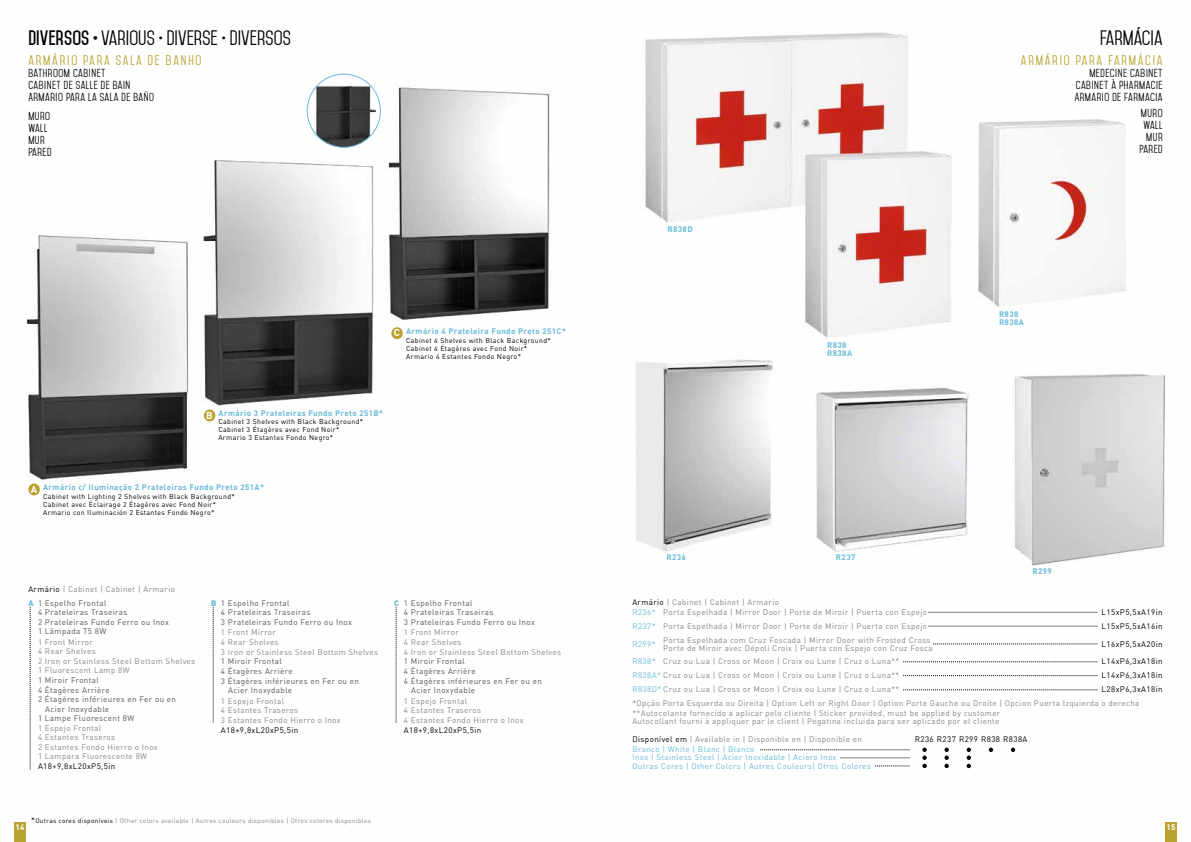
<style>
.page{position:relative;width:1191px;height:842px;background:#fff}
.page>*{position:absolute;margin:0;border:0;box-sizing:border-box;transform-origin:0 0}
.t1{font:18px "Mohave";color:#000}
.t2{font:12px "Mohave";letter-spacing:.15em;color:#baa230}
.t3{font:10px/12px "Mohave";letter-spacing:.05em;color:#000}
.t4{font:700 10px "DIN";color:#fff}
.t5{font:8px/9.6px "DIN";letter-spacing:.05em;color:#868786}
.t6{font:8px/9.6px "DIN";letter-spacing:.05em;color:#565655}
.t7{font:8px "DIN";letter-spacing:.05em;color:#000}
.t8{font:700 8px/8px "DIN";letter-spacing:.05em;color:#68bbd9}
.t9{font:8px/8.1px "DIN";letter-spacing:.05em;color:#68bbd9}
.t10{font:700 8px "DIN";color:#fff}
.t11{font:7px/8px "DIN";letter-spacing:.05em;color:#000}
.t12{font:6.5px "DIN";letter-spacing:.05em;color:#868786}
.s1{font-weight:700}
.s2{color:#000}
.s3{font-weight:900;color:#68bbd9}
.s4{color:#565655}
.s5{color:#68bbd9}
.s6{font-size:8px;color:#000}
</style>
<div class="page">
<img style="left:26px;top:32px;width:1151px;height:810px">
<svg style="left:933px;top:644px;width:164px;height:1px"></svg>
<svg style="left:760px;top:750px;width:149px;height:1px"></svg>
<svg style="left:840px;top:758px;width:69px;height:1px"></svg>
<svg style="left:875px;top:766px;width:34px;height:1px"></svg>
<svg style="left:988px;top:748px;width:5px;height:4px"></svg>
<svg style="left:1010px;top:748px;width:5px;height:4px"></svg>
<svg style="left:922px;top:748px;width:4px;height:20px"></svg>
<svg style="left:944px;top:748px;width:5px;height:20px"></svg>
<svg style="left:966px;top:748px;width:5px;height:20px"></svg>
<svg style="left:928px;top:612px;width:169px;height:1px"></svg>
<svg style="left:928px;top:626px;width:169px;height:1px"></svg>
<svg style="left:903px;top:662px;width:194px;height:1px"></svg>
<svg style="left:903px;top:675px;width:194px;height:1px"></svg>
<svg style="left:903px;top:690px;width:194px;height:1px"></svg>
<img style="left:312px;top:83px;width:68px;height:64px">
<div style="left:307px;top:74px;width:74px;height:74px;border:1px solid #69bbda;border-radius:50%"></div>
<div style="left:28px;top:483px;width:12px;height:12px;background:#baa230;border-radius:50%"></div>
<div style="left:204px;top:409px;width:11px;height:12px;background:#baa230;border-radius:50%"></div>
<div style="left:391px;top:327px;width:12px;height:12px;background:#baa230;border-radius:50%"></div>
<svg style="left:213px;top:607px;width:1px;height:115px"></svg>
<svg style="left:396px;top:607px;width:1px;height:115px"></svg>
<svg style="left:30px;top:607px;width:1px;height:162px"></svg>
<div style="left:1165px;top:822px;width:11px;height:20px;background:#baa230"></div>
<div style="left:14px;top:822px;width:12px;height:20px;background:#baa230"></div>
<h1 class="t1" style="left:28px;top:26px;width:264px"><span class="s1">DIVERSOS •</span> VARIOUS • DIVERSE • DIVERSOS</h1>
<h2 class="t2" style="left:28px;top:53px;width:175px">ARMÁRIO PARA SALA DE BANHO</h2>
<p class="t3" style="left:28px;top:67px;width:127px">BATHROOM CABINET<br>CABINET DE SALLE DE BAIN<br>ARMARIO PARA LA SALA DE BAÑO</p>
<p class="t3" style="left:28px;top:110px;width:25px">MURO<br>WALL<br>MUR<br>PARED</p>
<p class="t8" style="left:406px;top:327px;width:161px">Armário 4 Prateleira Fundo Preto 251C*</p>
<p class="t4" style="left:394px;top:326px;width:8px">C</p>
<p class="t11" style="left:406px;top:336px;width:146px">Cabinet 4 Shelves with Black Background*<br>Cabinet 4 Étagères avec Fond Noir*<br>Armario 4 Estantes Fondo Negro*</p>
<p class="t8" style="left:219px;top:409px;width:166px">Armário 3 Prateleiras Fundo Preto 251B*</p>
<p class="t4" style="left:206px;top:408px;width:8px">B</p>
<p class="t11" style="left:218px;top:417px;width:146px">Cabinet 3 Shelves with Black Background*<br>Cabinet 3 Étagères avec Fond Noir*<br>Armario 3 Estantes Fondo Negro*</p>
<p class="t8" style="left:43px;top:483px;width:222px">Armário c/ Iluminação 2 Prateleiras Fundo Preto 251A*</p>
<p class="t4" style="left:31px;top:482px;width:8px">A</p>
<p class="t11" style="left:43px;top:492px;width:193px">Cabinet with Lighting 2 Shelves with Black Background*<br>Cabinet avec Éclairage 2 Étagères avec Fond Noir*<br>Armario con Iluminación 2 Estantes Fondo Negro*</p>
<p class="t5" style="left:28px;top:581px;width:148px;line-height:14.1px"><span class="s2">Armário</span> | Cabinet | Cabinet | Armario<br><span class="s3">A</span> <span class="s4">1 Espelho Frontal</span></p>
<p class="t6" style="left:38px;top:607px;width:132px">4 Prateleiras Traseiras<br>2 Prateleiras Fundo Ferro ou Inox<br>1 Lâmpada T5 8W</p>
<p class="t5" style="left:38px;top:637px;width:159px">1 Front Mirror<br>4 Rear Shelves<br>2 Iron or Stainless Steel Bottom Shelves<br>1 Fluorescent Lamp 8W</p>
<p class="t6" style="left:38px;top:675px;width:62px">1 Miroir Frontal</p>
<p class="t6" style="left:38px;top:685px;width:73px">4 Étagères Arrière</p>
<p class="t6" style="left:38px;top:694px;width:140px">2 Étagères inférieures en Fer ou en</p>
<p class="t6" style="left:45px;top:704px;width:66px">Acier Inoxydable</p>
<p class="t6" style="left:38px;top:713px;width:98px">1 Lampe Fluorescent 8W</p>
<p class="t5" style="left:38px;top:723px;width:121px">1 Espejo Frontal<br>4 Estantes Traseros<br>2 Estantes Fondo Hierro o Inox<br>1 Lampara Fluorescente 8W</p>
<p class="t7" style="left:38px;top:761px;width:79px">A18+9,8xL20xP5,5in</p>
<p class="t6" style="left:221px;top:598px;width:132px;text-indent:-10px"><span class="s3">B</span> 1 Espelho Frontal<br>4 Prateleiras Traseiras<br>3 Prateleiras Fundo Ferro ou Inox</p>
<p class="t5" style="left:221px;top:628px;width:159px">1 Front Mirror<br>4 Rear Shelves<br>3 Iron or Stainless Steel Bottom Shelves</p>
<p class="t6" style="left:221px;top:656px;width:62px">1 Miroir Frontal</p>
<p class="t6" style="left:221px;top:666px;width:73px">4 Étagères Arrière</p>
<p class="t6" style="left:221px;top:676px;width:140px">3 Étagères inférieures en Fer ou en</p>
<p class="t6" style="left:228px;top:685px;width:66px">Acier Inoxydable</p>
<p class="t7" style="left:221px;top:725px;width:79px">A18+9,8xL20xP5,5in</p>
<p class="t5" style="left:221px;top:696px;width:121px">1 Espejo Frontal<br>4 Estantes Traseros<br>3 Estantes Fondo Hierro o Inox</p>
<p class="t6" style="left:404px;top:598px;width:132px;text-indent:-10px"><span class="s3">C</span> 1 Espelho Frontal<br>4 Prateleiras Traseiras<br>3 Prateleiras Fundo Ferro ou Inox</p>
<p class="t5" style="left:404px;top:628px;width:159px">1 Front Mirror<br>4 Rear Shelves<br>4 Iron or Stainless Steel Bottom Shelves</p>
<p class="t6" style="left:404px;top:656px;width:62px">1 Miroir Frontal</p>
<p class="t6" style="left:404px;top:666px;width:73px">4 Étagères Arrière</p>
<p class="t6" style="left:404px;top:676px;width:140px">4 Étagères inférieures en Fer ou en</p>
<p class="t6" style="left:411px;top:685px;width:66px">Acier Inoxydable</p>
<p class="t7" style="left:404px;top:725px;width:79px">A18+9,8xL20xP5,5in</p>
<p class="t5" style="left:404px;top:696px;width:121px">1 Espejo Frontal<br>4 Estantes Traseros<br>4 Estantes Fondo Hierro o Inox</p>
<h1 class="t1" style="left:1100px;top:26px;width:64px">FARMÁCIA</h1>
<h2 class="t2" style="left:1020px;top:53px;width:143px">ARMÁRIO PARA FARMÁCIA</h2>
<p class="t3" style="left:1074px;top:67px;width:89px;text-align:justify;text-indent:15px">MEDECINE CABINET CABINET À PHARMACIE ARMARIO DE FARMACIA</p>
<p class="t8" style="left:667px;top:225px;width:27px">R838D</p>
<p class="t8" style="left:827px;top:341px;width:26px">R838<br>R838A</p>
<p class="t8" style="left:666px;top:553px;width:21px">R236</p>
<p class="t8" style="left:836px;top:553px;width:21px">R237</p>
<p class="t8" style="left:999px;top:310px;width:26px">R838<br>R838A</p>
<p class="t3" style="left:1139px;top:107px;width:25px;text-align:right">MURO<br>WALL<br>MUR<br>PARED</p>
<p class="t8" style="left:1032px;top:567px;width:21px">R299</p>
<p class="t5" style="left:632px;top:597px;width:148px"><span class="s2">Armário</span> | Cabinet | Cabinet | Armario</p>
<p class="t9" style="left:632px;top:639px;width:25px">R299*</p>
<p class="t5" style="left:663px;top:635px;width:271px;line-height:8.1px">Porta Espelhada com Cruz Foscada | Mirror Door with Frosted Cross<br>Porte de Miroir avec Dépoli Croix | Puerta con Espejo con Cruz Fosca</p>
<p class="t7" style="left:1101px;top:639px;width:63px">L16xP5,5xA20in</p>
<p class="t5" style="left:632px;top:607px;width:296px"><span class="s5">R236*</span> Porta Espelhada | Mirror Door | Porte de Miroir | Puerta con Espejo</p>
<p class="t7" style="left:1101px;top:607px;width:63px">L15xP5,5xA19in</p>
<p class="t5" style="left:632px;top:621px;width:296px"><span class="s5">R237*</span> Porta Espelhada | Mirror Door | Porte de Miroir | Puerta con Espejo</p>
<p class="t7" style="left:1101px;top:621px;width:63px">L15xP5,5xA16in</p>
<p class="t5" style="left:632px;top:656px;width:268px"><span class="s5">R838*</span> Cruz ou Lua | Cross or Moon | Croix ou Lune | Cruz o Luna**</p>
<p class="t7" style="left:1101px;top:656px;width:63px">L14xP6,3xA18in</p>
<p class="t5" style="left:632px;top:670px;width:268px"><span class="s5">R838A*</span> Cruz ou Lua | Cross or Moon | Croix ou Lune | Cruz o Luna**</p>
<p class="t7" style="left:1101px;top:670px;width:63px">L14xP6,3xA18in</p>
<p class="t5" style="left:632px;top:684px;width:268px"><span class="s5">R838D*</span> Cruz ou Lua | Cross or Moon | Croix ou Lune | Cruz o Luna**</p>
<p class="t7" style="left:1101px;top:684px;width:63px">L28xP6,3xA18in</p>
<p class="t5" style="left:632px;top:698px;width:508px;line-height:10.1px">*Opção Porta Esquerda ou Direita | Option Left or Right Door | Option Porte Gauche ou Droite | Opcion Puerta Izquierda o derecha **Autocolante fornecido a aplicar pelo cliente | Sticker provided, must be applied by customer</p>
<p class="t5" style="left:632px;top:716px;width:369px">Autocollant fourni à appliquer par le client | Pegatina incluida para ser aplicado por el cliente</p>
<p class="t5" style="left:632px;top:734px;width:231px"><span class="s2">Disponível em</span> | Available in | Disponible en | Disponible en</p>
<p class="t7" style="left:914px;top:734px;width:114px">R236 R237 R299 R838 R838A</p>
<p class="t9" style="left:632px;top:745px;width:240px">Branco | White | Blanc | Blanco<br>Inox | Stainless Steel | Acier Inoxidable | Aciero Inox<br>Outras Cores | Other Colors | Autres Couleurs| Otros Colores</p>
<p class="t12" style="left:31px;top:817px;width:341px"><span class="s6">*</span><span class="s2">Outras cores disponíveis</span> | Other colors available | Autres couleurs disponibles | Otros colores disponibles</p>
<p class="t10" style="left:15px;top:822px;width:11px">14</p>
<p class="t10" style="left:1166px;top:822px;width:11px">15</p>
</div>
